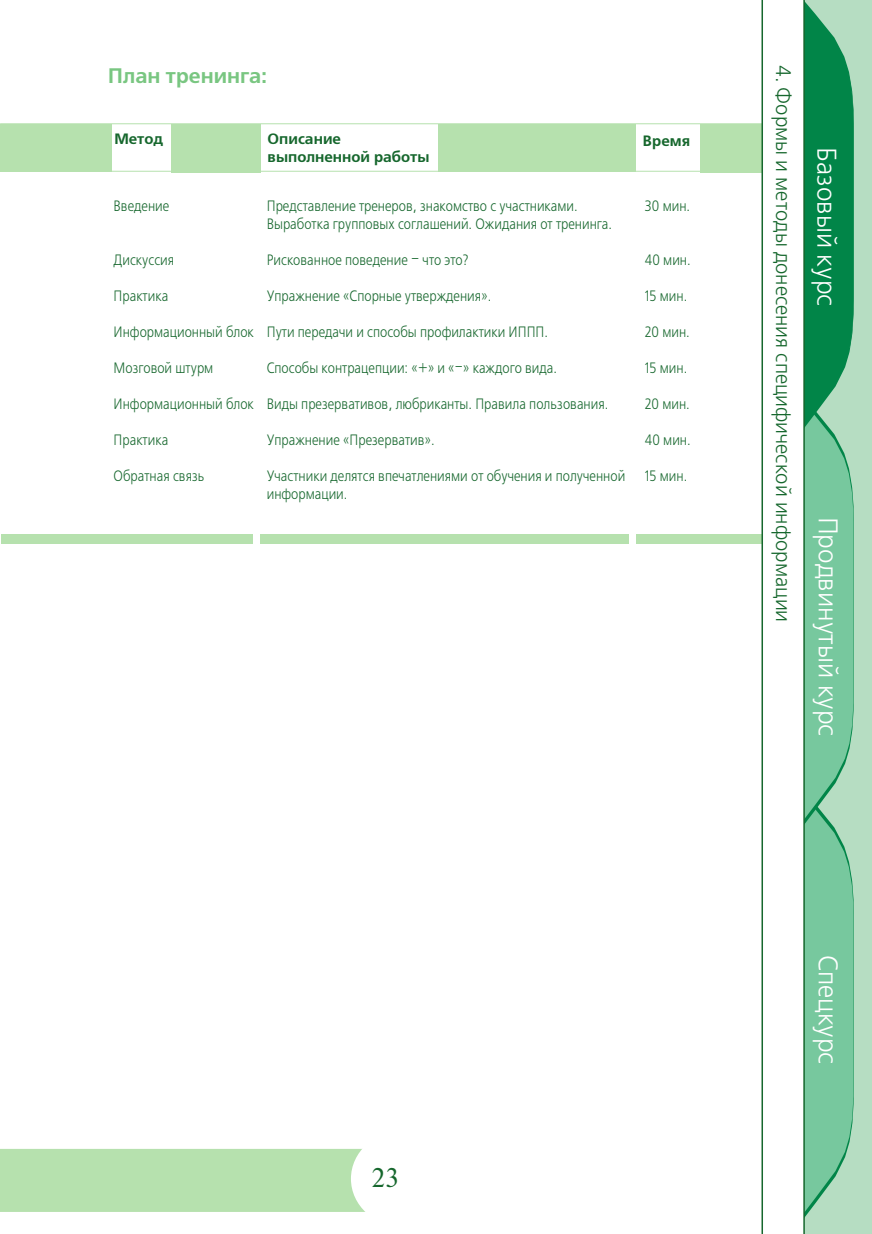
<style>
.page{position:relative;width:872px;height:1234px;background:#fff}
.page>*{position:absolute;margin:0;border:0;box-sizing:border-box;transform-origin:0 0}
.t1{font:27px "Free Set C";color:#fff;scale:.95 1}
.t2{font:27px "Newton C";color:#16672d}
.t3{font:21px "Free Set C";color:#16672d;scale:.95 1}
.t4{font:700 21px "Free Set C";color:#79c681}
.t5{font:15px/18px "Free Set C";color:#16672d;scale:.85 1}
.t6{font:700 15px/18px "Free Set C";color:#16672d}
</style>
<div class="page">
<div style="left:0;top:1149px;width:364px;height:62px;background:#b6e1ae"></div>
<div style="left:351px;top:1129px;width:106px;height:97px;background:#fff;border-radius:50%"></div>
<div style="left:805px;top:0;width:67px;height:1233px;background:#b6ddc2"></div>
<svg style="left:805px;top:0;width:49px;height:1222px;background:#58b586"></svg>
<div style="left:699px;top:124px;width:67px;height:48px;background:#b6e1ae"></div>
<div style="left:171px;top:124px;width:89px;height:48px;background:#b6e1ae"></div>
<div style="left:439px;top:124px;width:197px;height:47px;background:#b6e1ae"></div>
<div style="left:0;top:125px;width:111px;height:47px;background:#b6e1ae"></div>
<div style="left:1px;top:534px;width:760px;height:10px;background:#b6e1ae"></div>
<hr style="left:0;top:123px;width:768px;height:1px;background:#b6e1ae">
<hr style="left:0;top:171px;width:770px;height:1px;background:#b6e1ae">
<div style="left:253px;top:518px;width:7px;height:57px;background:#fff"></div>
<div style="left:629px;top:515px;width:7px;height:57px;background:#fff"></div>
<svg style="left:761px;top:0;width:44px;height:1233px"></svg>
<h2 class="t4" style="left:108px;top:64px;width:160px">План тренинга:</h2>
<p class="t6" style="left:114px;top:130px;width:50px">Метод</p>
<p class="t6" style="left:268px;top:130px;width:163px">Описание выполненной работы</p>
<p class="t6" style="left:643px;top:132px;width:49px">Время</p>
<p class="t5" style="left:267px;top:197px;width:408px">Представление тренеров, знакомство с участниками.<br>Выработка групповых соглашений. Ожидания от тренинга.</p>
<p class="t5" style="left:267px;top:251px;width:239px">Рискованное поведение – что это?</p>
<p class="t5" style="left:267px;top:287px;width:266px">Упражнение «Спорные утверждения».</p>
<p class="t5" style="left:267px;top:323px;width:332px">Пути передачи и способы профилактики ИППП.</p>
<p class="t5" style="left:267px;top:359px;width:343px">Способы контрацепции: «+» и «–» каждого вида.</p>
<p class="t5" style="left:267px;top:395px;width:403px">Виды презервативов, любриканты. Правила пользования.</p>
<p class="t5" style="left:267px;top:431px;width:199px">Упражнение «Презерватив».</p>
<p class="t5" style="left:267px;top:467px;width:423px">Участники делятся впечатлениями от обучения и полученной информации.</p>
<p class="t5" style="left:645px;top:197px;width:55px">30 мин.</p>
<p class="t5" style="left:114px;top:197px;width:67px">Введение</p>
<p class="t5" style="left:645px;top:251px;width:55px">40 мин.</p>
<p class="t5" style="left:645px;top:287px;width:51px">15 мин.</p>
<p class="t5" style="left:645px;top:323px;width:54px">20 мин.</p>
<p class="t5" style="left:645px;top:359px;width:51px">15 мин.</p>
<p class="t5" style="left:645px;top:395px;width:54px">20 мин.</p>
<p class="t5" style="left:645px;top:431px;width:55px">40 мин.</p>
<p class="t5" style="left:645px;top:467px;width:51px">15 мин.</p>
<p class="t5" style="left:114px;top:251px;width:73px">Дискуссия</p>
<p class="t5" style="left:114px;top:287px;width:66px">Практика</p>
<p class="t5" style="left:114px;top:323px;width:167px">Информационный блок</p>
<p class="t5" style="left:114px;top:359px;width:119px">Мозговой штурм</p>
<p class="t5" style="left:114px;top:395px;width:167px">Информационный блок</p>
<p class="t5" style="left:114px;top:431px;width:66px">Практика</p>
<p class="t5" style="left:114px;top:467px;width:109px">Обратная связь</p>
<h2 class="t3" style="left:794px;top:65px;width:588px;rotate:90deg">4. Формы и методы донесения специфической информации</h2>
<h1 class="t1" style="left:841px;top:147px;width:169px;rotate:90deg">Базовый курс</h1>
<h1 class="t1" style="left:842px;top:516px;width:232px;rotate:90deg">Продвинутый курс</h1>
<h1 class="t2" style="left:371px;top:1162px;width:29px">23</h1>
<h1 class="t1" style="left:842px;top:954px;width:117px;rotate:90deg">Спецкурс</h1>
</div>
